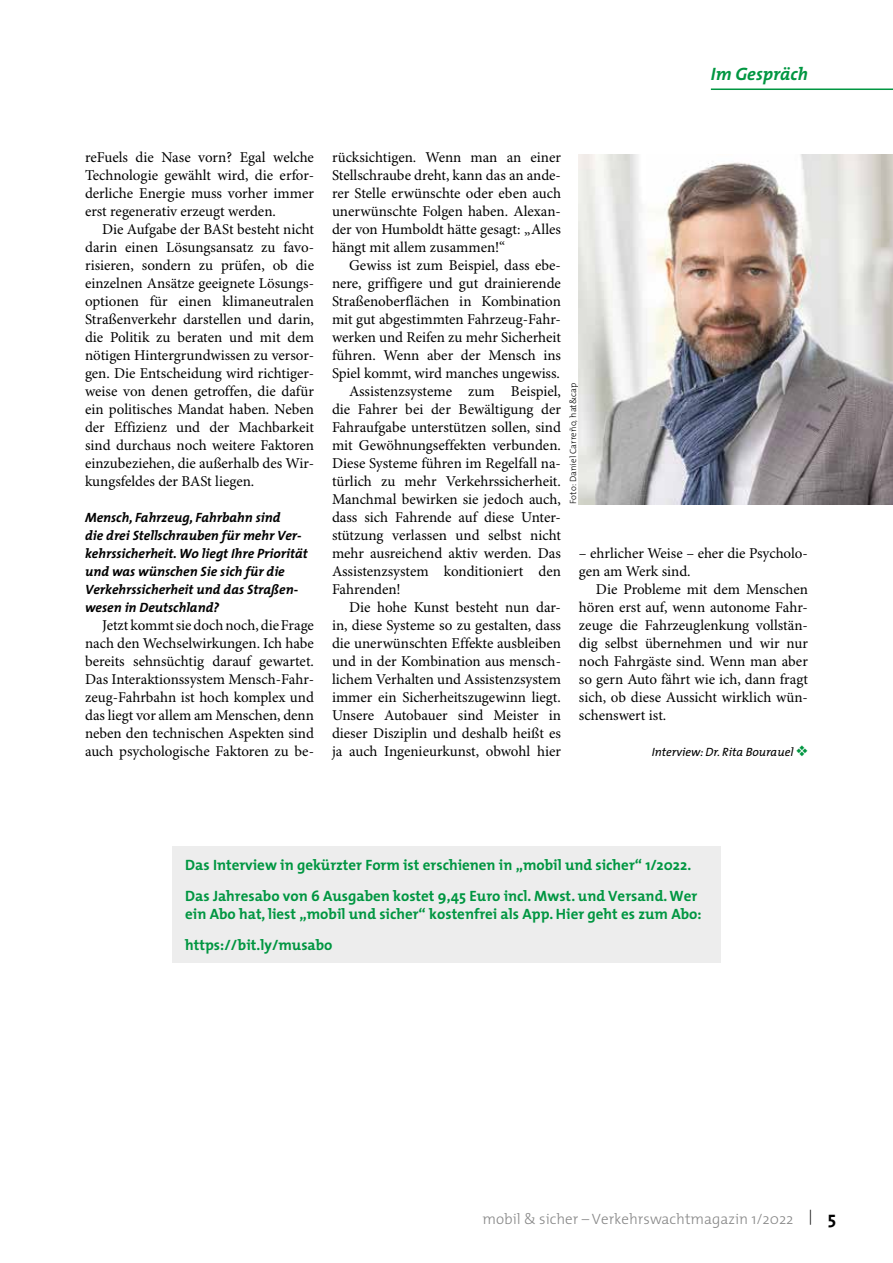
<style>
.page{position:relative;width:893px;height:1263px;background:#fff}
.page>*{position:absolute;margin:0;border:0;box-sizing:border-box;transform-origin:0 0}
.t1{font:italic 700 18px "The Mix";color:#009641}
.t2{font:15px/18px "Minion Pro";color:#000;text-align:justify}
.t3{font:700 15px/30.8px "The Mix";color:#009641}
.t4{font:300 15px "The Mix";color:#878787}
.t5{font:italic 700 13.5px/18px "The Mix";color:#000}
.t6{font:italic 12px "The Mix";color:#000}
.t7{font:300 9px "The Mix";letter-spacing:.01em;color:#000}
.s1{color:#009641}
.s2{font-weight:700;font-size:18px;color:#000}
</style>
<div class="page">
<hr style="left:711px;top:89px;width:182px;height:1px;background:#009641">
<img style="left:579px;top:154px;width:314px;height:350px">
<div style="left:172px;top:846px;width:548px;height:116px;background:#ededed"></div>
<p class="t1" style="left:711px;top:59px;width:99px">Im Gespräch</p>
<p class="t2" style="left:85px;top:149px;width:230px">reFuels die Nase vorn? Egal welche Technologie gewählt wird, die erfor&shy;derliche Energie muss vorher immer erst regenerativ erzeugt werden.</p>
<p class="t2" style="left:85px;top:221px;width:230px;text-indent:17px">Die Aufgabe der BASt besteht nicht darin einen Lösungsansatz zu favo&shy;risieren, sondern zu prüfen, ob die einzelnen Ansätze geeignete Lösungs&shy;optionen für einen klimaneutralen Straßenverkehr darstellen und darin, die Politik zu beraten und mit dem nötigen Hintergrundwissen zu versor&shy;gen. Die Entscheidung wird richtiger&shy;weise von denen getroffen, die dafür ein politisches Mandat haben. Neben der Effizienz und der Machbarkeit sind durchaus noch weitere Faktoren einzubeziehen, die außerhalb des Wir&shy;kungsfeldes der BASt liegen.</p>
<p class="t5" style="left:85px;top:508px;width:224px">Mensch, Fahrzeug, Fahrbahn sind<br>die drei Stellschrauben für mehr Ver&shy;kehrssicherheit. Wo liegt Ihre Priorität und was wünschen Sie sich für die Verkehrssicherheit und das Straßen&shy;wesen in Deutschland?</p>
<p class="t2" style="left:85px;top:617px;width:230px;text-indent:17px">Jetzt kommt sie doch noch, die Frage nach den Wechselwirkungen. Ich habe bereits sehnsüchtig darauf gewartet.<br>Das Interaktionssystem Mensch-Fahr&shy;zeug-Fahrbahn ist hoch komplex und das liegt vor allem am Menschen, denn neben den technischen Aspekten sind auch psychologische Faktoren zu be-</p>
<p class="t2" style="left:332px;top:149px;width:230px">rücksichtigen. Wenn man an einer Stellschraube dreht, kann das an ande&shy;rer Stelle erwünschte oder eben auch unerwünschte Folgen haben. Alexan&shy;der von Humboldt hätte gesagt: „Alles hängt mit allem zusammen!“</p>
<p class="t2" style="left:349px;top:257px;width:213px">Gewiss ist zum Beispiel, dass ebe-</p>
<p class="t2" style="left:332px;top:275px;width:230px">nere, griffigere und gut drainierende</p>
<p class="t2" style="left:332px;top:293px;width:230px">Straßenoberflächen in Kombination</p>
<p class="t2" style="left:332px;top:311px;width:230px">mit gut abgestimmten Fahrzeug-Fahr-</p>
<p class="t2" style="left:332px;top:329px;width:230px">werken und Reifen zu mehr Sicherheit</p>
<p class="t2" style="left:332px;top:347px;width:230px">führen. Wenn aber der Mensch ins</p>
<p class="t2" style="left:332px;top:365px;width:229px">Spiel kommt, wird manches ungewiss.</p>
<p class="t2" style="left:349px;top:383px;width:213px">Assistenzsysteme zum Beispiel,</p>
<p class="t2" style="left:332px;top:401px;width:230px">die Fahrer bei der Bewältigung der</p>
<p class="t2" style="left:332px;top:419px;width:230px">Fahraufgabe unterstützen sollen, sind</p>
<p class="t2" style="left:332px;top:437px;width:230px">mit Gewöhnungseffekten verbunden.</p>
<p class="t2" style="left:332px;top:455px;width:230px">Diese Systeme führen im Regelfall na-</p>
<p class="t2" style="left:332px;top:473px;width:230px">türlich zu mehr Verkehrssicherheit.</p>
<p class="t2" style="left:332px;top:491px;width:230px">Manchmal bewirken sie jedoch auch,</p>
<p class="t2" style="left:332px;top:509px;width:230px">dass sich Fahrende auf diese Unter-</p>
<p class="t2" style="left:332px;top:527px;width:230px">stützung verlassen und selbst nicht</p>
<p class="t2" style="left:332px;top:545px;width:230px">mehr ausreichend aktiv werden. Das</p>
<p class="t2" style="left:332px;top:563px;width:230px">Assistenzsystem konditioniert den</p>
<p class="t2" style="left:332px;top:581px;width:70px">Fahrenden!</p>
<p class="t2" style="left:349px;top:599px;width:213px">Die hohe Kunst besteht nun dar-</p>
<p class="t2" style="left:332px;top:617px;width:230px">in, diese Systeme so zu gestalten, dass</p>
<p class="t2" style="left:332px;top:635px;width:230px">die unerwünschten Effekte ausbleiben</p>
<p class="t2" style="left:332px;top:653px;width:230px">und in der Kombination aus mensch-</p>
<p class="t2" style="left:332px;top:671px;width:230px">lichem Verhalten und Assistenzsystem</p>
<p class="t2" style="left:332px;top:689px;width:230px">immer ein Sicherheitszugewinn liegt.</p>
<p class="t2" style="left:332px;top:707px;width:230px">Unsere Autobauer sind Meister in</p>
<p class="t2" style="left:332px;top:725px;width:230px">dieser Disziplin und deshalb heißt es</p>
<p class="t2" style="left:332px;top:743px;width:230px">ja auch Ingenieurkunst, obwohl hier</p>
<p class="t7" style="left:565px;top:504px;width:123px;rotate:-90deg">Foto: Daniel Carreño, hat&amp;cap</p>
<p class="t2" style="left:579px;top:545px;width:230px">– ehrlicher Weise – eher die Psycholo&shy;gen am Werk sind.</p>
<p class="t2" style="left:579px;top:581px;width:230px;text-indent:17px">Die Probleme mit dem Menschen hören erst auf, wenn autonome Fahr&shy;zeuge die Fahrzeuglenkung vollstän&shy;dig selbst übernehmen und wir nur noch Fahrgäste sind. Wenn man aber so gern Auto fährt wie ich, dann fragt sich, ob diese Aussicht wirklich wün&shy;schenswert ist.</p>
<p class="t6" style="left:652px;top:742px;width:158px">Interview: Dr. Rita Bourauel <span class="s1">❖</span></p>
<p class="t3" style="left:185px;top:849px;width:514px">Das Interview in gekürzter Form ist erschienen in „mobil und sicher“ 1/2022.<br>Das Jahresabo von 6 Ausgaben kostet 9,45 Euro incl. Mwst. und Versand. Wer</p>
<p class="t3" style="left:185px;top:898px;width:518px">ein Abo hat, liest „mobil und sicher“ kostenfrei als App. Hier geht es zum Abo: https://bit.ly/musabo</p>
<p class="t4" style="left:482px;top:1207px;width:355px">mobil &amp; sicher – Verkehrswachtmagazin 1/2022 <sup>|</sup> <span class="s2">5</span></p>
</div>
